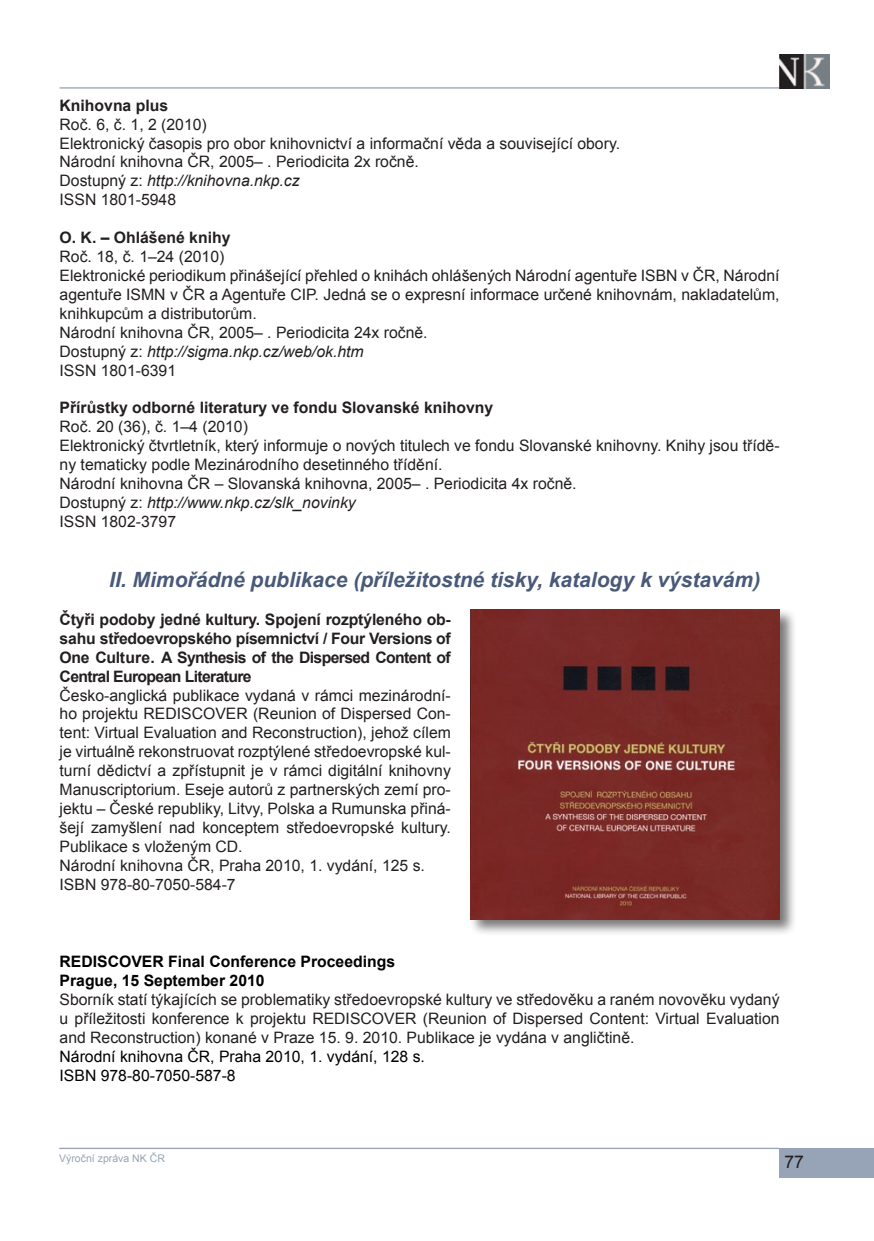
<style>
.page{position:relative;width:874px;height:1241px;background:#fff}
.page>*{position:absolute;margin:0;border:0;box-sizing:border-box;transform-origin:0 0}
.Normální{font:italic 700 21px "Arial";color:#495978}
.t1{font:17.5px "Arial";color:#231f20}
.Normální-2{font:15.75px/18.9px "Arial";color:#231f20;text-align:justify}
.Normální-3{font:700 15.75px/18.9px "Arial";color:#231f20;text-align:justify}
.Normální-4{font:italic 15.75px "Arial";color:#231f20}
.Normální-5{font:15.75px "Arial";color:#000}
.Normální-6{font:700 15.75px "Arial";color:#000}
.t2{font:10.5px "Arial";color:#97a3b6}
.s1{font-style:normal}
.s2{font-style:italic}
</style>
<div class="page">
<hr style="left:59px;top:1147px;width:719px;height:1px;background:#97a3b6">
<div style="left:778px;top:1147px;width:95px;height:30px;background:#97a3b6"></div>
<hr style="left:60px;top:87px;width:719px;height:2px;background:#97a3b6">
<img style="left:779px;top:55px;width:49px;height:34px">
<div style="left:469px;top:607px;width:327px;height:329px;background:#231f20;opacity:.6"></div>
<img style="left:470px;top:609px;width:309px;height:309px">
<p class="Normální-3" style="left:60px;top:96px;width:110px">Knihovna plus</p>
<p class="Normální-2" style="left:60px;top:115px;width:149px">Roč. 6, č. 1, 2 (2010)</p>
<p class="Normální-2" style="left:60px;top:134px;width:561px">Elektronický časopis pro obor knihovnictví a informační věda a související obory.</p>
<p class="Normální-2" style="left:60px;top:153px;width:360px">Národní knihovna ČR, 2005– . Periodicita 2x ročně.</p>
<p class="Normální-4" style="left:60px;top:171px;width:241px"><span class="s1">Dostupný z:</span> http://knihovna.nkp.cz</p>
<p class="Normální-2" style="left:60px;top:190px;width:118px">ISSN 1801-5948</p>
<p class="Normální-3" style="left:60px;top:228px;width:172px">O. K. – Ohlášené knihy</p>
<p class="Normální-2" style="left:60px;top:247px;width:166px">Roč. 18, č. 1–24 (2010)</p>
<p class="Normální-2" style="left:60px;top:266px;width:721px">Elektronické periodikum přinášející přehled o knihách ohlášených Národní agentuře ISBN v ČR, Národní agentuře ISMN v ČR a Agentuře CIP. Jedná se o expresní informace určené knihovnám, nakladatelům, knihkupcům a distributorům.</p>
<p class="Normální-2" style="left:60px;top:323px;width:369px">Národní knihovna ČR, 2005– . Periodicita 24x ročně.</p>
<p class="Normální-4" style="left:60px;top:341px;width:305px"><span class="s1">Dostupný z:</span> http://sigma.nkp.cz/web/ok.htm</p>
<p class="Normální-2" style="left:60px;top:360px;width:118px">ISSN 1801-6391</p>
<p class="Normální-3" style="left:60px;top:399px;width:435px">Přírůstky odborné literatury ve fondu Slovanské knihovny</p>
<p class="Normální-2" style="left:60px;top:417px;width:190px">Roč. 20 (36), č. 1–4 (2010)</p>
<p class="Normální-2" style="left:60px;top:436px;width:721px">Elektronický čtvrtletník, který informuje o nových titulech ve fondu Slovanské knihovny. Knihy jsou třídě&shy;ny tematicky podle Mezinárodního desetinného třídění.</p>
<p class="Normální-2" style="left:60px;top:474px;width:518px">Národní knihovna ČR – Slovanská knihovna, 2005– . Periodicita 4x ročně.</p>
<p class="Normální-2" style="left:60px;top:493px;width:140px">Dostupný z: <span class="s2">http://www</span></p>
<p class="Normální-4" style="left:220px;top:492px;width:137px">.nkp.cz/slk_novinky</p>
<p class="Normální-2" style="left:60px;top:512px;width:118px">ISSN 1802-3797</p>
<p class="Normální" style="left:109px;top:565px;width:652px">II. Mimořádné publikace (příležitostné tisky, katalogy k výstavám)</p>
<p class="Normální-3" style="left:60px;top:610px;width:392px">Čtyři podoby jedné kultury. Spojení rozptýleného ob&shy;sahu středoevropského písemnictví / Four Versions of One Culture. A Synthesis of the Dispersed Content of Central European Literature</p>
<p class="Normální-2" style="left:60px;top:685px;width:392px">Česko-anglická publikace vydaná v rámci mezinárodní&shy;ho projektu REDISCOVER (Reunion of Dispersed Con&shy;tent: Virtual Evaluation and Reconstruction), jehož cílem je virtuálně rekonstruovat rozptýlené středoevropské kul&shy;turní dědictví a zpřístupnit je v rámci digitální knihovny Manuscriptorium. Eseje autorů z partnerských zemí pro&shy;jektu – České republiky, Litvy, Polska a Rumunska přiná&shy;šejí zamyšlení nad konceptem středoevropské kultury.<br>Publikace s vloženým CD.</p>
<p class="Normální-2" style="left:60px;top:855px;width:367px">Národní knihovna ČR, Praha 2010, 1. vydání, 125 s.</p>
<p class="Normální-2" style="left:60px;top:874px;width:177px">ISBN 978-80-7050-584-7</p>
<p class="Normální-6" style="left:60px;top:951px;width:337px">REDISCOVER Final Conference Proceedings</p>
<p class="Normální-6" style="left:60px;top:970px;width:206px">Prague, 15 September 2010</p>
<p class="Normální-2" style="left:60px;top:990px;width:721px">Sborník statí týkajících se problematiky středoevropské kultury ve středověku a raném novověku vydaný u příležitosti konference k projektu REDISCOVER (Reunion of Dispersed Content: Virtual Evaluation and Reconstruction) konané v Praze 15. 9. 2010. Publikace je vydána v angličtině.</p>
<p class="Normální-5" style="left:60px;top:1045px;width:367px">Národní knihovna ČR, Praha 2010, 1. vydání, 128 s.</p>
<p class="Normální-5" style="left:60px;top:1064px;width:177px">ISBN 978-80-7050-587-8</p>
<p class="t2" style="left:59px;top:1151px;width:107px">Výroční zpráva NK ČR</p>
<p class="t1" style="left:784px;top:1150px;width:21px">77</p>
</div>
